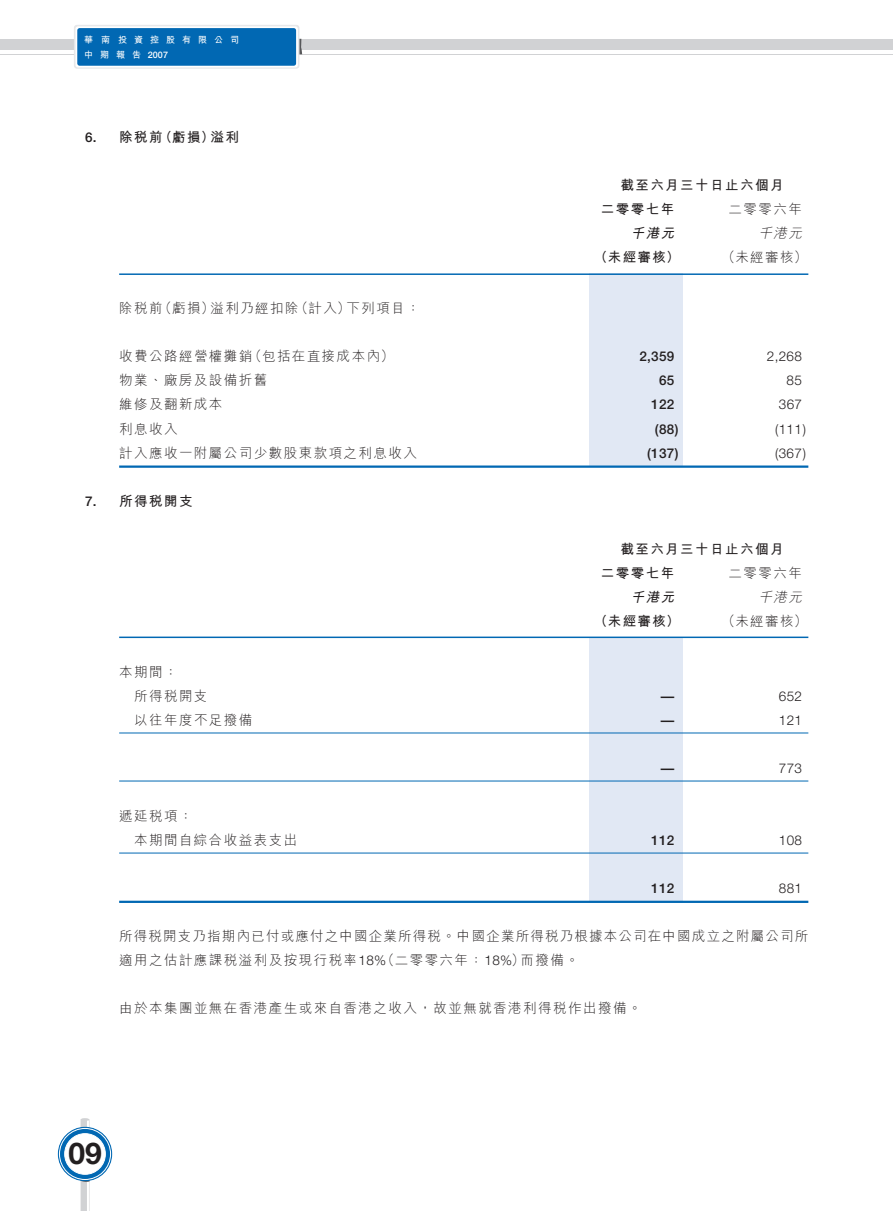
<style>
.page{position:relative;width:893px;height:1211px;background:#fff}
.page>*{position:absolute;margin:0;border:0;box-sizing:border-box;transform-origin:0 0}
.t1{font:700 30px "Helvetica Neue";color:#231f20}
.t2{font:300 13.5px/24px "M Hei";letter-spacing:.11em;color:#231f20}
.t3{font:300 13.5px/24px "M Hei";letter-spacing:.085em;color:#231f20}
.t4{font:700 13.5px/24px "M Hei";letter-spacing:.11em;color:#231f20}
.t5{font:300 13.5px "Helvetica Neue";letter-spacing:.02em;color:#231f20}
.t6{font:500 13.5px "Helvetica Neue";letter-spacing:.02em;color:#231f20}
.t7{font:italic 700 13.5px "M Hei";color:#231f20}
.t8{font:italic 300 13.5px "M Hei";color:#231f20}
.t9{font:700 9px "M Hei";letter-spacing:.775em;color:#fff}
.s1{font-family:"Helvetica Neue";font-weight:500}
.s2{font-family:"Helvetica Neue"}
</style>
<div class="page">
<div style="left:0;top:39px;width:892px;height:15px;background:#d1d2d4"></div>
<hr style="left:0;top:50px;width:892px;height:3px;background:#fff">
<svg style="left:81px;top:1118px;width:8px;height:92px"></svg>
<svg style="left:58px;top:1127px;width:54px;height:53px"></svg>
<div style="left:64px;top:1133px;width:41px;height:41px;background:#fff;border:1px solid #fff;border-radius:50%"></div>
<div style="left:59px;top:1128px;width:52px;height:51px;border:1px solid #fff;border-radius:50%"></div>
<svg style="left:74px;top:25px;width:228px;height:44px;background:#2c81be"></svg>
<div style="left:589px;top:274px;width:93px;height:193px;background:#e1e8f4"></div>
<hr style="left:119px;top:273px;width:689px;height:2px;background:#0168b3">
<hr style="left:119px;top:465px;width:689px;height:3px;background:#0168b3">
<div style="left:589px;top:637px;width:93px;height:265px;background:#e1e8f4"></div>
<hr style="left:119px;top:636px;width:689px;height:2px;background:#0168b3">
<hr style="left:119px;top:732px;width:689px;height:1px;background:#0168b3">
<hr style="left:119px;top:780px;width:689px;height:1px;background:#0168b3">
<hr style="left:119px;top:852px;width:689px;height:1px;background:#0168b3">
<hr style="left:119px;top:900px;width:689px;height:3px;background:#0168b3">
<p class="t9" style="left:84px;top:36px;width:156px">華南投資控股有限公司</p>
<p class="t9" style="left:84px;top:51px;width:85px">中期報告<span class="s1">2007</span></p>
<p class="t4" style="left:85px;top:127px;width:155px"><span class="s1">6.</span> 除稅前（虧損）溢利</p>
<p class="t4" style="left:601px;top:175px;width:184px;text-indent:19px">截至六月三十日止六個月二零零七年</p>
<p class="t2" style="left:728px;top:199px;width:75px">二零零六年</p>
<p class="t7" style="left:631px;top:228px;width:48px">千港元</p>
<p class="t8" style="left:758px;top:228px;width:48px">千港元</p>
<p class="t4" style="left:594px;top:247px;width:87px">（未經審核）</p>
<p class="t2" style="left:721px;top:247px;width:87px">（未經審核）</p>
<p class="t2" style="left:119px;top:298px;width:302px">除稅前（虧損）溢利乃經扣除（計入）下列項目：</p>
<p class="t2" style="left:119px;top:346px;width:276px">收費公路經營權攤銷（包括在直接成本內）</p>
<p class="t6" style="left:639px;top:352px;width:36px">2,359</p>
<p class="t5" style="left:767px;top:352px;width:36px">2,268</p>
<p class="t2" style="left:119px;top:370px;width:150px">物業、廠房及設備折舊</p>
<p class="t6" style="left:659px;top:376px;width:17px">65</p>
<p class="t5" style="left:786px;top:376px;width:17px">85</p>
<p class="t2" style="left:119px;top:394px;width:105px">維修及翻新成本</p>
<p class="t6" style="left:651px;top:400px;width:25px">122</p>
<p class="t5" style="left:778px;top:400px;width:25px">367</p>
<p class="t2" style="left:119px;top:418px;width:60px">利息收入</p>
<p class="t6" style="left:655px;top:424px;width:25px">(88)</p>
<p class="t5" style="left:775px;top:424px;width:32px">(111)</p>
<p class="t2" style="left:119px;top:442px;width:299px">計入應收一附屬公司少數股東款項之利息收入</p>
<p class="t6" style="left:647px;top:448px;width:33px">(137)</p>
<p class="t5" style="left:775px;top:448px;width:32px">(367)</p>
<p class="t4" style="left:85px;top:490px;width:109px"><span class="s1">7.</span> 所得稅開支</p>
<p class="t4" style="left:601px;top:538px;width:184px;text-indent:19px">截至六月三十日止六個月二零零七年</p>
<p class="t2" style="left:728px;top:562px;width:75px">二零零六年</p>
<p class="t2" style="left:119px;top:661px;width:90px">本期間：<br>　所得稅開支</p>
<p class="t7" style="left:631px;top:591px;width:48px">千港元</p>
<p class="t8" style="left:758px;top:591px;width:48px">千港元</p>
<p class="t4" style="left:594px;top:610px;width:87px">（未經審核）</p>
<p class="t2" style="left:721px;top:610px;width:87px">（未經審核）</p>
<p class="t6" style="left:660px;top:691px;width:15px">—</p>
<p class="t5" style="left:778px;top:691px;width:25px">652</p>
<p class="t2" style="left:119px;top:709px;width:135px">　以往年度不足撥備</p>
<p class="t6" style="left:660px;top:715px;width:15px">—</p>
<p class="t5" style="left:778px;top:715px;width:25px">121</p>
<p class="t6" style="left:660px;top:763px;width:15px">—</p>
<p class="t5" style="left:778px;top:763px;width:25px">773</p>
<p class="t2" style="left:119px;top:805px;width:180px">遞延稅項：<br>　本期間自綜合收益表支出</p>
<p class="t6" style="left:651px;top:835px;width:25px">112</p>
<p class="t5" style="left:778px;top:835px;width:25px">108</p>
<p class="t6" style="left:651px;top:883px;width:25px">112</p>
<p class="t5" style="left:778px;top:883px;width:25px">881</p>
<p class="t3" style="left:119px;top:925px;width:690px">所得稅開支乃指期內已付或應付之中國企業所得稅。中國企業所得稅乃根據本公司在中國成立之附屬公司所適用之估計應課稅溢利及按現行稅率<span class="s2">18%</span>（二零零六年：<span class="s2">18%</span>）而撥備。</p>
<p class="t2" style="left:119px;top:997px;width:524px">由於本集團並無在香港產生或來自香港之收入，故並無就香港利得稅作出撥備。</p>
<h1 class="t1" style="left:68px;top:1142px;width:35px">09</h1>
</div>
